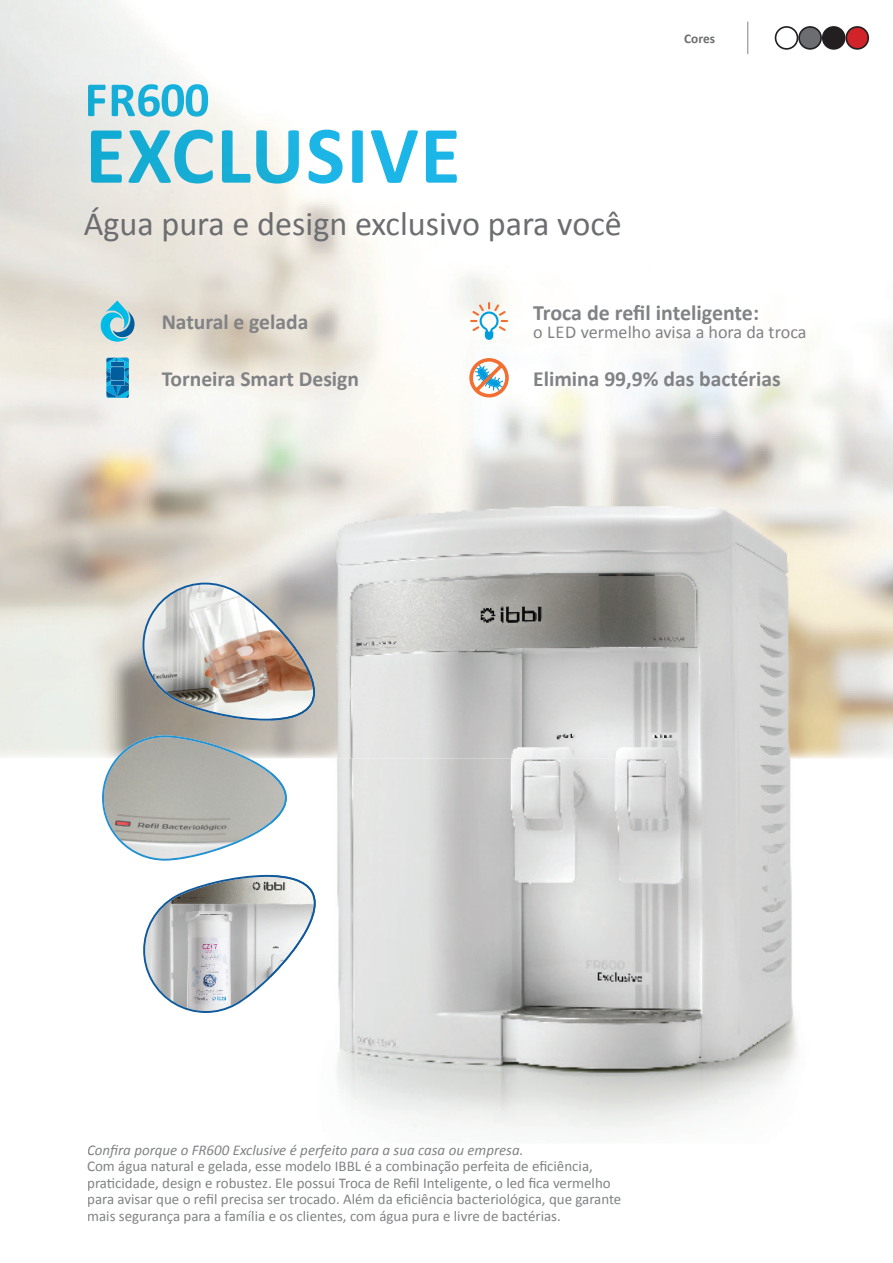
<style>
.page{position:relative;width:893px;height:1263px;background:#fff}
.page>*{position:absolute;margin:0;border:0;box-sizing:border-box;transform-origin:0 0}
.t1{font:34.2px "Calibri";color:#6c6d70}
.t2{font:700 21.9px "Calibri";letter-spacing:-.005em;color:#808285}
.t3{font:700 21.6px "Calibri";color:#808285}
.t4{font:18.15px "Calibri";color:#808285}
.t5{font:15px/16.5px "Calibri";color:#808285}
.t6{font:italic 15px "Calibri";color:#808285}
.t7{font:700 13.35px "Calibri";color:#6c6d70}
</style>
<div class="page">
<img style="left:735px;top:21px;width:158px;height:433px">
<svg style="left:99px;top:300px;width:37px;height:43px;background:#83c5d5"></svg>
<svg style="left:106px;top:358px;width:23px;height:40px"></svg>
<svg style="left:111px;top:362px;width:13px;height:5px"></svg>
<svg style="left:111px;top:380px;width:13px;height:6px"></svg>
<hr style="left:111px;top:362px;width:13px;height:4px;background:#005e9e">
<hr style="left:111px;top:381px;width:13px;height:4px;background:#005e9e">
<div style="left:111px;top:367px;width:13px;height:13px;background:#005e9e"></div>
<svg style="left:102px;top:575px;width:169px;height:438px"></svg>
<img style="left:88px;top:84px;width:120px;height:33px">
<img style="left:91px;top:130px;width:366px;height:54px">
<svg style="left:470px;top:302px;width:38px;height:38px"></svg>
<svg style="left:469px;top:358px;width:40px;height:39px"></svg>
<img style="left:271px;top:406px;width:568px;height:724px">
<img style="left:271px;top:772px;width:16px;height:52px">
<img style="left:271px;top:619px;width:44px;height:101px">
<img style="left:271px;top:875px;width:45px;height:102px">
<hr style="left:747px;top:22px;width:1px;height:32px;background:#808285">
<div style="left:775px;top:27px;width:22px;height:22px;background:#fff;border-radius:50%"></div>
<div style="left:775px;top:26px;width:23px;height:24px;border:2px solid #231f20;border-radius:50%"></div>
<div style="left:799px;top:27px;width:22px;height:22px;background:#6c6d70;border-radius:50%"></div>
<div style="left:798px;top:26px;width:24px;height:24px;border:2px solid #231f20;border-radius:50%"></div>
<div style="left:823px;top:27px;width:22px;height:22px;background:#231f20;border-radius:50%"></div>
<div style="left:822px;top:26px;width:23px;height:24px;border:2px solid #231f20;border-radius:50%"></div>
<div style="left:846px;top:27px;width:22px;height:22px;background:#d1232a;border-radius:50%"></div>
<div style="left:845px;top:26px;width:24px;height:24px;border:2px solid #231f20;border-radius:50%"></div>
<p class="t7" style="left:684px;top:30px;width:32px">Cores</p>
<h1 class="t1" style="left:84px;top:202px;width:540px">Água pura e design exclusivo para você</h1>
<h3 class="t3" style="left:162px;top:308px;width:148px">Natural e gelada</h3>
<h3 class="t3" style="left:162px;top:365px;width:199px">Torneira Smart Design</h3>
<h2 class="t2" style="left:533px;top:299px;width:227px">Troca de refil inteligente:</h2>
<p class="t4" style="left:533px;top:320px;width:275px">o LED vermelho avisa a hora da troca</p>
<h3 class="t3" style="left:533px;top:365px;width:249px">Elimina 99,9% das bactérias</h3>
<p class="t6" style="left:87px;top:1139px;width:438px">Confira porque o FR600 Exclusive é perfeito para a sua casa ou empresa.</p>
<p class="t5" style="left:87px;top:1158px;width:536px">Com água natural e gelada, esse modelo IBBL é a combinação perfeita de eficiência, praticidade, design e robustez. Ele possui Troca de Refil Inteligente, o led fica vermelho para avisar que o refil precisa ser trocado. Além da eficiência bacteriológica, que garante mais segurança para a família e os clientes, com água pura e livre de bactérias.</p>
</div>
